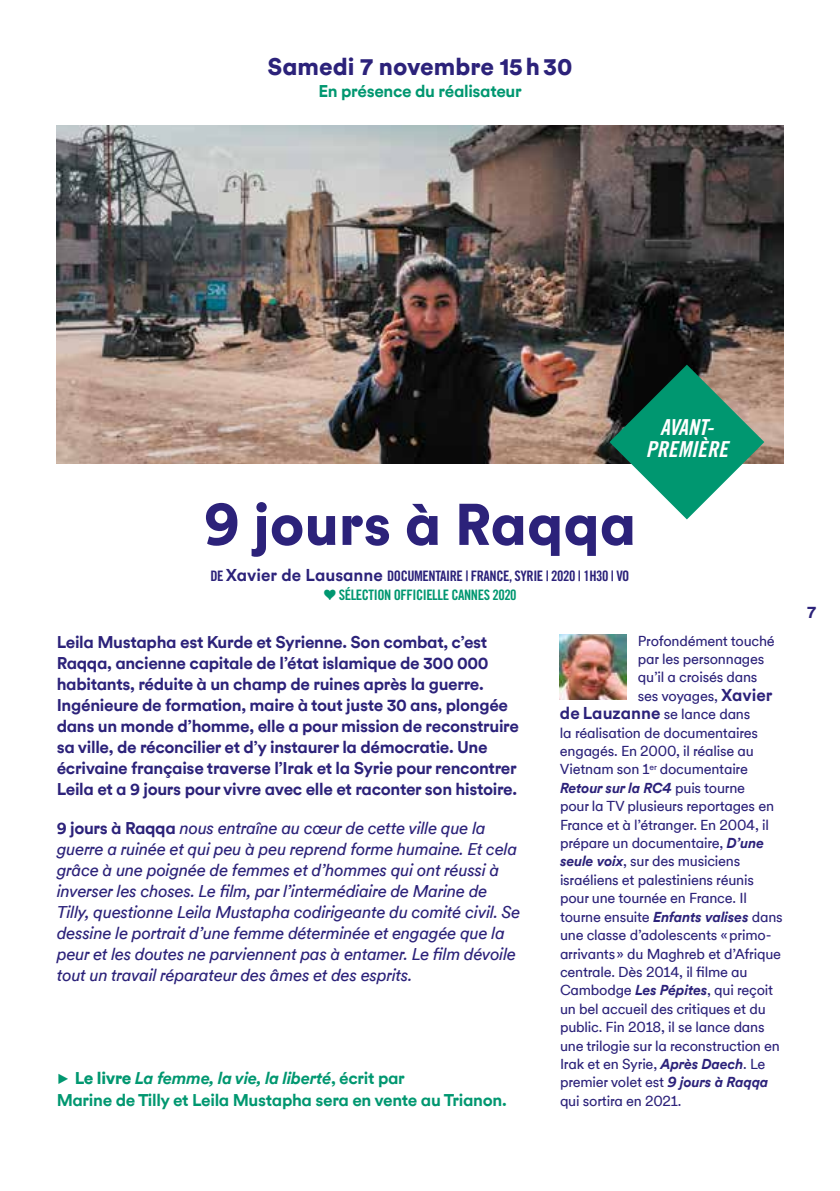
<style>
.page{position:relative;width:840px;height:1191px;background:#fff}
.page>*{position:absolute;margin:0;border:0;box-sizing:border-box;transform-origin:0 0}
.t1{font:900 58px "Circular XXTT";color:#2c227a}
.t2{font:900 24px "Circular XXTT";color:#2c227a}
.t3{font:22px/22px "Trade Gothic Bold Cond Twenty Obl";color:#fff;text-align:center}
.t4{font:italic 17px/21px "Circular XXTT";letter-spacing:-.02em;color:#2c227a}
.t5{font:700 17px/21px "Circular XXTT";letter-spacing:-.02em;color:#2c227a}
.t6{font:700 17px/22px "Circular XXTT";letter-spacing:-.02em;color:#009770}
.t7{font:14.4px "Circular XXTT";letter-spacing:-.015em;color:#2c227a}
.t8{font:14.4px/18.4px "Trade Gothic Bold Cond Twenty";letter-spacing:-.03em;color:#2c227a;text-align:center}
.t9{font:italic 700 14.4px "Circular XXTT";letter-spacing:-.015em;color:#2c227a}
.s1{font-family:"Circular Std";font-weight:700;font-size:17px}
.s2{font-family:"Cogito";font-weight:700;font-size:16px;color:#009770}
.s3{color:#009770}
.s4{font-weight:700;font-style:normal}
.s5{font-weight:400;font-style:normal}
.s6{font-weight:700;font-style:italic}
.s7{font-family:"Cogito";font-size:16px}
.s8{font-weight:900}
.s9{font-style:italic}
</style>
<div class="page">
<img style="left:57px;top:125px;width:725px;height:338px">
<img style="left:559px;top:635px;width:67px;height:64px">
<svg style="left:609px;top:365px;width:154px;height:154px"></svg>
<h2 class="t2" style="left:267px;top:50px;width:306px">Samedi 7 novembre 15h30</h2>
<p class="t6" style="left:318px;top:79px;width:205px">En présence du réalisateur</p>
<h3 class="t3" style="left:645px;top:416px;width:83px">AVANT-<br>PREMIÈRE</h3>
<h1 class="t1" style="left:204px;top:484px;width:433px">9 jours à Raqqa</h1>
<p class="t8" style="left:210px;top:567px;width:420px">DE <span class="s1">Xavier de Lausanne</span> DOCUMENTAIRE | FRANCE, SYRIE | 2020 | 1H30 | VO <span class="s2">♥</span> <span class="s3">SÉLECTION OFFICIELLE CANNES 2020</span></p>
<p class="t5" style="left:57px;top:630px;width:463px">Leila Mustapha est Kurde et Syrienne. Son combat, c’est Raqqa, ancienne capitale de l’état islamique de 300 000 habitants, réduite à un champ de ruines après la guerre.<br>Ingénieure de formation, maire à tout juste 30 ans, plongée dans un monde d’homme, elle a pour mission de reconstruire sa ville, de réconcilier et d’y instaurer la démocratie. Une écrivaine française traverse l’Irak et la Syrie pour rencontrer Leila et a 9 jours pour vivre avec elle et raconter son histoire.</p>
<p class="t4" style="left:57px;top:816px;width:465px"><span class="s4">9 jours à Raqqa</span> nous entraîne au cœur de cette ville que la guerre a ruinée et qui peu à peu reprend forme humaine. Et cela grâce à une poignée de femmes et d’hommes qui ont réussi à inverser les choses. Le film, par l’intermédiaire de Marine de Tilly, questionne Leila Mustapha codirigeante du comité civil. Se dessine le portrait d’une femme déterminée et engagée que la peur et les doutes ne parviennent pas à entamer. Le film dévoile tout un travail réparateur des âmes et des esprits.</p>
<p class="t7" style="left:637px;top:631px;width:138px">Profondément touché</p>
<p class="t7" style="left:637px;top:649px;width:128px">par les personnages</p>
<p class="t7" style="left:637px;top:667px;width:121px">qu’il a croisés dans</p>
<p class="t7" style="left:637px;top:686px;width:136px">ses voyages, <span class="s1">Xavier</span></p>
<p class="t7" style="left:559px;top:704px;width:192px"><span class="s1">de Lauzanne</span> se lance dans</p>
<p class="t7" style="left:559px;top:723px;width:199px">la réalisation de documentaires</p>
<p class="t7" style="left:559px;top:741px;width:195px">engagés. En 2000, il réalise au</p>
<p class="t7" style="left:559px;top:759px;width:189px">Vietnam son 1<sup>er</sup> documentaire</p>
<p class="t9" style="left:559px;top:778px;width:186px">Retour sur la RC4 <span class="s5">puis tourne</span></p>
<p class="t7" style="left:559px;top:796px;width:215px">pour la TV plusieurs reportages en</p>
<p class="t7" style="left:559px;top:815px;width:210px">France et à l’étranger. En 2004, il</p>
<p class="t7" style="left:559px;top:833px;width:205px">prépare un documentaire, <span class="s6">D’une</span></p>
<p class="t7" style="left:559px;top:851px;width:182px"><span class="s6">seule voix</span>, sur des musiciens</p>
<p class="t7" style="left:559px;top:870px;width:195px">israéliens et palestiniens réunis</p>
<p class="t7" style="left:559px;top:888px;width:188px">pour une tournée en France. Il</p>
<p class="t7" style="left:559px;top:907px;width:224px">tourne ensuite <span class="s6">Enfants valises</span> dans</p>
<p class="t7" style="left:559px;top:925px;width:213px">une classe d’adolescents «primo-</p>
<p class="t7" style="left:559px;top:943px;width:222px">arrivants» du Maghreb et d’Afrique</p>
<p class="t7" style="left:559px;top:962px;width:189px">centrale. Dès 2014, il filme au</p>
<p class="t7" style="left:559px;top:980px;width:215px">Cambodge <span class="s6">Les Pépites</span>, qui reçoit</p>
<p class="t7" style="left:559px;top:999px;width:207px">un bel accueil des critiques et du</p>
<p class="t7" style="left:559px;top:1017px;width:206px">public. Fin 2018, il se lance dans</p>
<p class="t7" style="left:559px;top:1035px;width:221px">une trilogie sur la reconstruction en</p>
<p class="t7" style="left:559px;top:1054px;width:207px">Irak et en Syrie, <span class="s6">Après Daech</span>. Le</p>
<p class="t7" style="left:559px;top:1072px;width:210px">premier volet est <span class="s6">9 jours à Raqqa</span></p>
<p class="t7" style="left:559px;top:1091px;width:123px">qui sortira en 2021.</p>
<p class="t6" style="left:57px;top:1066px;width:451px"><span class="s7">▶</span> <span class="s8">Le livre</span> <span class="s9">La femme, la vie, la liberté</span>, écrit par<br>Marine de Tilly et Leila Mustapha sera en vente au Trianon.</p>
<p class="t5" style="left:806px;top:601px;width:11px">7</p>
</div>
